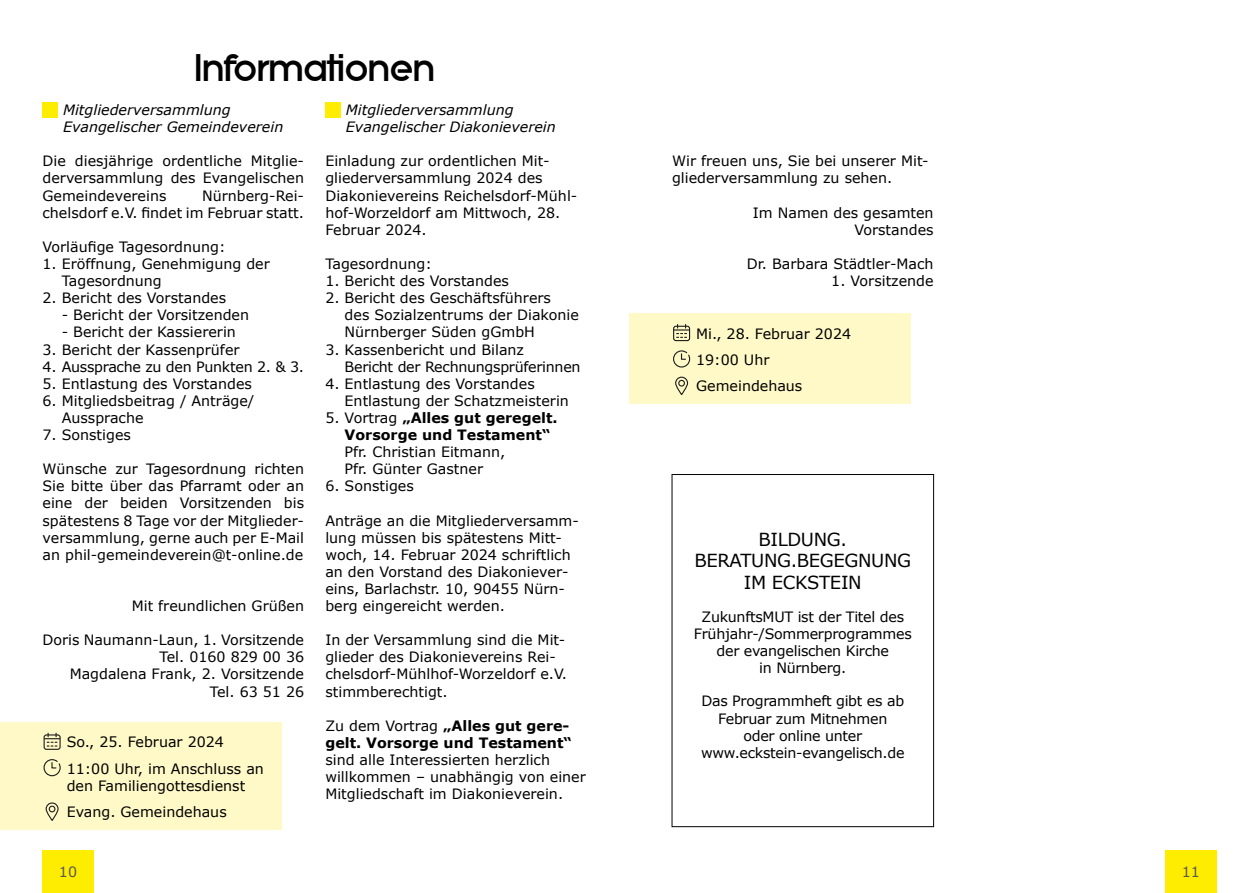
<style>
.page{position:relative;width:1259px;height:893px;background:#fff}
.page>*{position:absolute;margin:0;border:0;box-sizing:border-box;transform-origin:0 0}
.t1{font:800 37.5px "Brad Becker";letter-spacing:-.02em;color:#000}
.t2{font:18px/21.6px "Verdana";letter-spacing:-.02em;color:#000;text-align:center}
.t3{font:14.25px/17.1px "Verdana";color:#000}
.t4{font:14.25px/17.1px "Verdana";letter-spacing:-.02em;color:#000;text-align:center}
.t5{font:700 14.25px/17.1px "Verdana";color:#000}
.t6{font:italic 14.25px/17.1px "Verdana";color:#000}
.t7{font:14.25px "Verdana";color:#575756}
.s1{font-weight:400}
</style>
<div class="page">
<div style="left:43px;top:850px;width:51px;height:43px;background:#ffed00"></div>
<div style="left:0;top:722px;width:282px;height:108px;background:#fff9c7"></div>
<div style="left:44px;top:734px;width:17px;height:16px;border:1px solid #1d1d1c;border-radius:2px"></div>
<svg style="left:44px;top:733px;width:16px;height:14px"></svg>
<svg style="left:43px;top:759px;width:18px;height:18px"></svg>
<div style="left:46px;top:802px;width:13px;height:19px;border:1px solid #1d1d1c;border-radius:6px"></div>
<svg style="left:49px;top:806px;width:6px;height:6px"></svg>
<div style="left:43px;top:103px;width:15px;height:15px;background:#ffed00"></div>
<div style="left:325px;top:103px;width:16px;height:15px;background:#ffed00"></div>
<div style="left:1165px;top:850px;width:51px;height:43px;background:#ffed00"></div>
<div style="left:629px;top:313px;width:282px;height:91px;background:#fff9c7"></div>
<div style="left:673px;top:326px;width:17px;height:15px;border:1px solid #1d1d1c;border-radius:2px"></div>
<svg style="left:674px;top:324px;width:15px;height:14px"></svg>
<svg style="left:673px;top:350px;width:18px;height:18px"></svg>
<div style="left:675px;top:377px;width:13px;height:18px;border:1px solid #1d1d1c;border-radius:6px"></div>
<div style="left:678px;top:380px;width:7px;height:7px;border:1px solid #1d1d1c;border-radius:50%"></div>
<div style="left:672px;top:474px;width:262px;height:353px;border:1px solid #000"></div>
<h1 class="t1" style="left:194px;top:46px;width:243px">Informationen</h1>
<p class="t6" style="left:63px;top:102px;width:222px">Mitgliederversammlung<br>Evangelischer Gemeindeverein</p>
<p class="t3" style="left:43px;top:153px;width:263px;text-align:justify">Die diesjährige ordentliche Mitglie&shy;derversammlung des Evangelischen Gemeindevereins</p>
<p class="t6" style="left:346px;top:102px;width:211px">Mitgliederversammlung<br>Evangelischer Diakonieverein</p>
<p class="t3" style="left:325px;top:153px;width:253px">Einladung zur ordentlichen Mit&shy;gliederversammlung 2024 des<br>Diakonievereins Reichelsdorf-Mühl&shy;hof-Worzeldorf am Mittwoch, 28.<br>Februar 2024.</p>
<p class="t3" style="left:325px;top:255px;width:108px">Tagesordnung:</p>
<p class="t3" style="left:325px;top:273px;width:185px">1. Bericht des Vorstandes</p>
<p class="t3" style="left:345px;top:290px;width:236px;text-indent:-19px">2. Bericht des Geschäftsführers des Sozialzentrums der Diakonie<br>Nürnberger Süden gGmbH</p>
<p class="t4" style="left:345px;top:341px;width:237px;text-align:left;text-indent:-19px">3. Kassenbericht und Bilanz<br>Bericht der Rechnungsprüferinnen</p>
<p class="t3" style="left:345px;top:375px;width:226px;text-indent:-19px">4. Entlastung des Vorstandes<br>Entlastung der Schatzmeisterin</p>
<p class="t5" style="left:345px;top:409px;width:215px;text-indent:-19px"><span class="s1">5. Vortrag</span> „Alles gut geregelt.<br>Vorsorge und Testament“</p>
<p class="t3" style="left:345px;top:444px;width:162px">Pfr. Christian Eitmann,<br>Pfr. Günter Gastner</p>
<p class="t3" style="left:325px;top:478px;width:90px">6. Sonstiges</p>
<p class="t3" style="left:325px;top:512px;width:255px">Anträge an die Mitgliederversamm&shy;lung müssen bis spätestens Mitt&shy;woch, 14. Februar 2024 schriftlich an den Vorstand des Diakoniever&shy;eins, Barlachstr. 10, 90455 Nürn&shy;berg eingereicht werden.</p>
<p class="t3" style="left:325px;top:632px;width:243px">In der Versammlung sind die Mit&shy;glieder des Diakonievereins Rei&shy;chelsdorf-Mühlhof-Worzeldorf e.V. stimmberechtigt.</p>
<p class="t5" style="left:325px;top:717px;width:248px"><span class="s1">Zu dem Vortrag</span> „Alles gut gere&shy;gelt. Vorsorge und Testament“</p>
<p class="t3" style="left:325px;top:751px;width:262px">sind alle Interessierten herzlich willkommen – unabhängig von einer<br>Mitgliedschaft im Diakonieverein.</p>
<p class="t3" style="left:43px;top:187px;width:263px;text-align:right">Nürnberg-Rei-<br>chelsdorf e.V. findet im Februar statt.</p>
<p class="t3" style="left:43px;top:238px;width:185px">Vorläufige Tagesordnung:</p>
<p class="t3" style="left:62px;top:255px;width:210px;text-indent:-19px">1. Eröffnung, Genehmigung der<br>Tagesordnung</p>
<p class="t3" style="left:43px;top:290px;width:185px">2. Bericht des Vorstandes</p>
<p class="t3" style="left:62px;top:307px;width:189px">- Bericht der Vorsitzenden</p>
<p class="t3" style="left:62px;top:324px;width:176px">- Bericht der Kassiererin</p>
<p class="t3" style="left:43px;top:341px;width:198px">3. Bericht der Kassenprüfer</p>
<p class="t4" style="left:43px;top:358px;width:263px">4. Aussprache zu den Punkten 2. &amp; 3.</p>
<p class="t3" style="left:43px;top:375px;width:211px">5. Entlastung des Vorstandes</p>
<p class="t3" style="left:62px;top:392px;width:194px;text-indent:-19px">6. Mitgliedsbeitrag / Anträge/<br>Aussprache</p>
<p class="t3" style="left:43px;top:426px;width:90px">7. Sonstiges</p>
<p class="t3" style="left:43px;top:461px;width:263px;text-align:justify">Wünsche zur Tagesordnung richten Sie bitte über das Pfarramt oder an eine der beiden Vorsitzenden bis spätestens 8 Tage vor der Mitglieder&shy;versammlung, gerne auch per E-Mail an phil-gemeindeverein@t-online.de</p>
<p class="t3" style="left:132px;top:597px;width:174px">Mit freundlichen Grüßen</p>
<p class="t3" style="left:43px;top:632px;width:263px;text-align:right">Doris Naumann-Laun, 1. Vorsitzende<br>Tel. 0160 829 00 36<br>Magdalena Frank, 2. Vorsitzende<br>Tel. 63 51 26</p>
<p class="t3" style="left:67px;top:729px;width:199px;line-height:26.2px">So., 25. Februar 2024<br>11:00 Uhr, im Anschluss an</p>
<p class="t3" style="left:67px;top:772px;width:180px;line-height:26.2px">den Familiengottesdienst<br>Evang. Gemeindehaus</p>
<p class="t7" style="left:59px;top:863px;width:20px">10</p>
<p class="t3" style="left:672px;top:153px;width:258px">Wir freuen uns, Sie bei unserer Mit&shy;gliederversammlung zu sehen.</p>
<p class="t3" style="left:753px;top:204px;width:182px;text-align:right">Im Namen des gesamten<br>Vorstandes</p>
<p class="t3" style="left:747px;top:255px;width:188px">Dr. Barbara Städtler-Mach</p>
<p class="t3" style="left:831px;top:273px;width:104px">1. Vorsitzende</p>
<p class="t3" style="left:696px;top:320px;width:156px;line-height:26.2px">Mi., 28. Februar 2024<br>19:00 Uhr<br>Gemeindehaus</p>
<p class="t2" style="left:694px;top:529px;width:218px">BILDUNG.<br>BERATUNG.BEGEGNUNG<br>IM ECKSTEIN</p>
<p class="t4" style="left:694px;top:608px;width:219px">ZukunftsMUT ist der Titel des<br>Frühjahr-/Sommerprogrammes der evangelischen Kirche<br>in Nürnberg.</p>
<p class="t4" style="left:701px;top:693px;width:205px">Das Programmheft gibt es ab<br>Februar zum Mitnehmen oder online unter www.eckstein-evangelisch.de</p>
<p class="t7" style="left:1181px;top:863px;width:20px">11</p>
</div>
